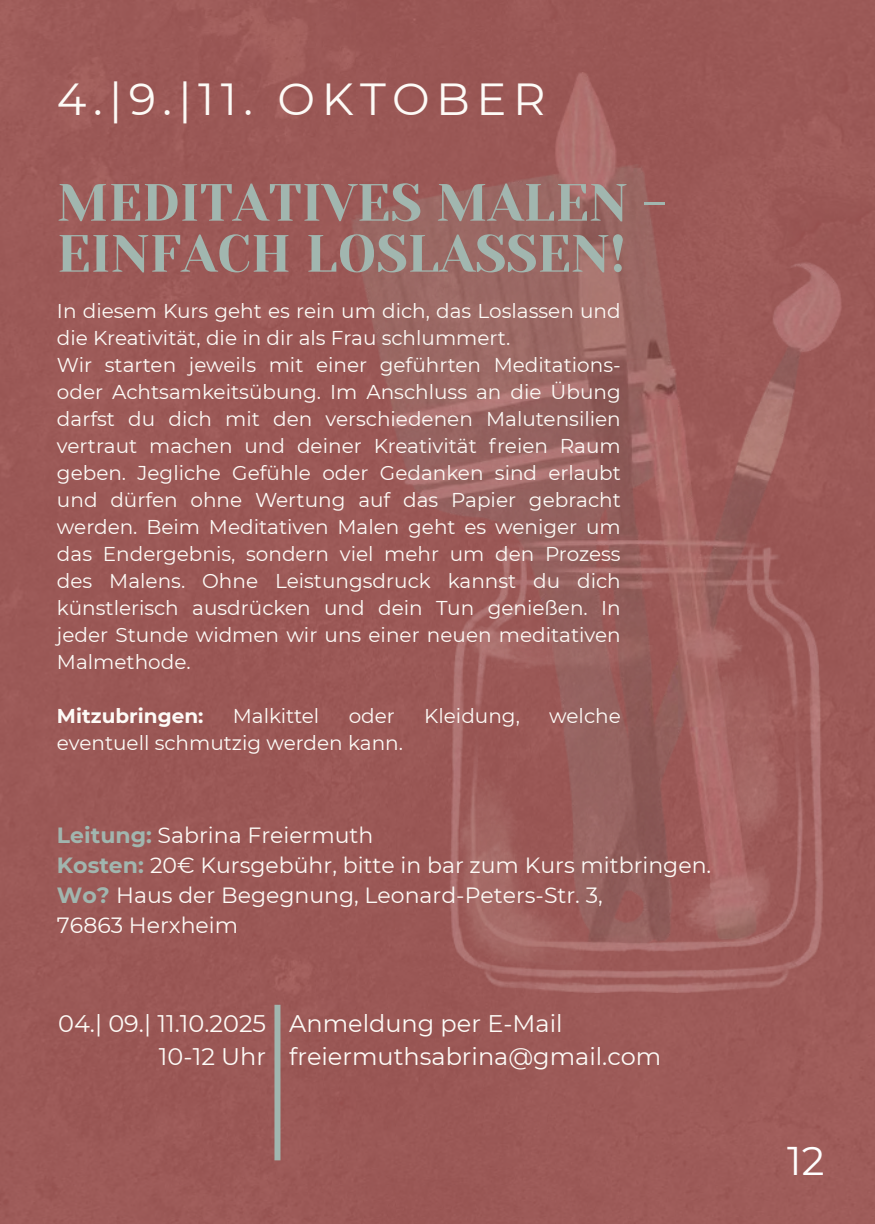
<style>
.page{position:relative;width:875px;height:1224px;background:#fff}
.page>*{position:absolute;margin:0;border:0;box-sizing:border-box;transform-origin:0 0}
.t1{font:52.2px/51px "Yeseva One";color:#a1b6af}
.t2{font:44.8px "Montserrat";letter-spacing:.145em;color:#fdfbf7}
.t3{font:40px "Montserrat";color:#fff}
.t4{font:24px/33px "Montserrat";color:#fdfbf7;text-align:right}
.t5{font:22px/30px "Montserrat";color:#fdfbf7}
.t6{font:20px/27px "Montserrat";color:#fdfbf7}
.t7{font:700 20px "Montserrat";color:#fdfbf7}
.s1{font-weight:700;color:#a1b6af}
</style>
<div class="page">
<div style="left:0;top:0;width:874px;height:1224px;background:#9b5956"></div>
<img style="left:351px;top:73px;width:490px;height:919px">
<div style="left:274px;top:1005px;width:6px;height:155px;background:#a1b6af"></div>
<h2 class="t2" style="left:57px;top:68px;width:490px">4.|9.|11. OKTOBER</h2>
<h1 class="t1" style="left:57px;top:175px;width:611px">MEDITATIVES MALEN -<br>EINFACH LOSLASSEN!</h1>
<p class="t6" style="left:57px;top:296px;width:565px">In diesem Kurs geht es rein um dich, das Loslassen und die Kreativität, die in dir als Frau schlummert.<br>Wir starten jeweils mit einer geführten Meditations&shy;oder Achtsamkeitsübung. Im Anschluss an die Übung darfst du dich mit den verschiedenen Malutensilien vertraut machen und deiner Kreativität freien Raum geben. Jegliche Gefühle oder Gedanken sind erlaubt und dürfen ohne Wertung auf das Papier gebracht werden. Beim Meditativen Malen geht es weniger um das Endergebnis, sondern viel mehr um den Prozess des Malens. Ohne Leistungsdruck kannst du dich künstlerisch ausdrücken und dein Tun genießen. In jeder Stunde widmen wir uns einer neuen meditativen Malmethode.</p>
<p class="t7" style="left:57px;top:701px;width:148px">Mitzubringen:</p>
<p class="t6" style="left:233px;top:701px;width:88px">Malkittel</p>
<p class="t6" style="left:349px;top:701px;width:48px">oder</p>
<p class="t6" style="left:424px;top:701px;width:97px">Kleidung,</p>
<p class="t6" style="left:549px;top:701px;width:73px">welche</p>
<p class="t6" style="left:57px;top:728px;width:347px">eventuell schmutzig werden kann.</p>
<p class="t5" style="left:57px;top:819px;width:655px"><span class="s1">Leitung:</span> Sabrina Freiermuth<br><span class="s1">Kosten:</span> 20€ Kursgebühr, bitte in bar zum Kurs mitbringen.<br><span class="s1">Wo?</span> Haus der Begegnung, Leonard-Peters-Str. 3,<br>76863 Herxheim</p>
<p class="t4" style="left:58px;top:1006px;width:209px">04.| 09.| 11.10.2025<br>10-12 Uhr</p>
<p class="t4" style="left:289px;top:1006px;width:373px;text-align:left">Anmeldung per E-Mail freiermuthsabrina@gmail.com</p>
<h3 class="t3" style="left:787px;top:1133px;width:39px">12</h3>
</div>
